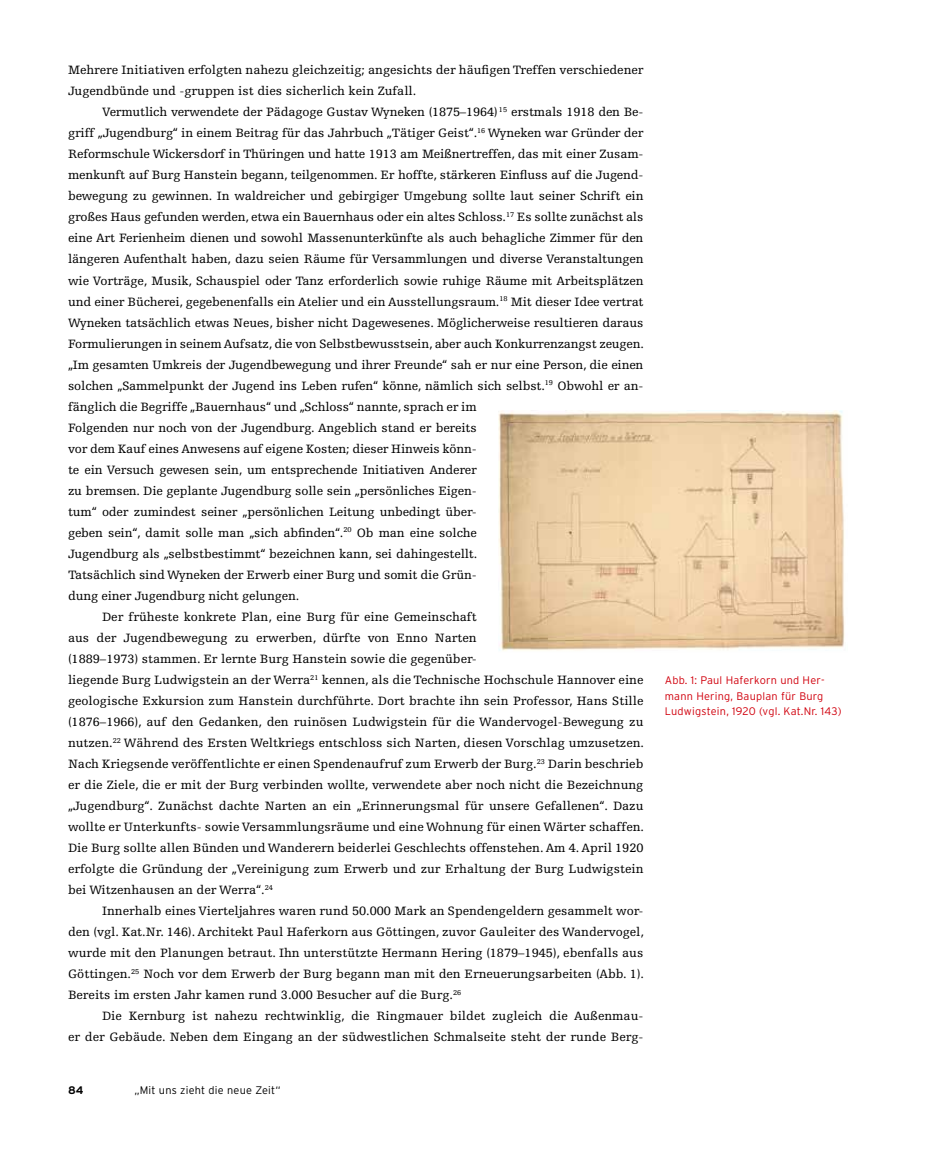
<style>
.page{position:relative;width:936px;height:1149px;background:#fff}
.page>*{position:absolute;margin:0;border:0;box-sizing:border-box;transform-origin:0 0}
.t1{font:12.75px/21px "Egyptienne F";letter-spacing:-.01em;color:#000}
.t2{font:300 10.95px/15.8px "Interstate";letter-spacing:.02em;color:#d1000d}
.t3{font:300 10.95px "Interstate";letter-spacing:.02em;color:#000}
.t4{font:700 10.95px "Interstate";color:#000}
</style>
<div class="page">
<img style="left:498px;top:410px;width:347px;height:241px">
<p class="t1" style="left:68px;top:60px;width:577px">Mehrere Initiativen erfolgten nahezu gleichzeitig; angesichts der häufigen Treffen verschiedener<br>Jugendbünde und -gruppen ist dies sicherlich kein Zufall.</p>
<p class="t1" style="left:102px;top:102px;width:543px">Vermutlich verwendete der Pädagoge Gustav Wyneken (1875–1964) <sup>15</sup> erstmals 1918 den Be-</p>
<p class="t1" style="left:68px;top:123px;width:577px">griff „Jugendburg“ in einem Beitrag für das Jahrbuch „Tätiger Geist“.<sup>16</sup> Wyneken war Gründer der</p>
<p class="t1" style="left:68px;top:144px;width:577px">Reformschule Wickersdorf in Thüringen und hatte 1913 am Meißnertreffen, das mit einer Zusam-</p>
<p class="t1" style="left:68px;top:165px;width:577px">menkunft auf Burg Hanstein begann, teilgenommen. Er hoffte, stärkeren Einfluss auf die Jugend-</p>
<p class="t1" style="left:68px;top:186px;width:577px">bewegung zu gewinnen. In waldreicher und gebirgiger Umgebung sollte laut seiner Schrift ein</p>
<p class="t1" style="left:68px;top:207px;width:577px">großes Haus gefunden werden, etwa ein Bauernhaus oder ein altes Schloss.<sup>17</sup> Es sollte zunächst als</p>
<p class="t1" style="left:68px;top:228px;width:577px">eine Art Ferienheim dienen und sowohl Massenunterkünfte als auch behagliche Zimmer für den</p>
<p class="t1" style="left:68px;top:249px;width:577px">längeren Aufenthalt haben, dazu seien Räume für Versammlungen und diverse Veranstaltungen</p>
<p class="t1" style="left:68px;top:270px;width:577px">wie Vorträge, Musik, Schauspiel oder Tanz erforderlich sowie ruhige Räume mit Arbeitsplätzen</p>
<p class="t1" style="left:68px;top:291px;width:577px">und einer Bücherei, gegebenenfalls ein Atelier und ein Ausstellungsraum.<sup>18</sup> Mit dieser Idee vertrat</p>
<p class="t1" style="left:68px;top:312px;width:577px">Wyneken tatsächlich etwas Neues, bisher nicht Dagewesenes. Möglicherweise resultieren daraus</p>
<p class="t1" style="left:68px;top:333px;width:577px">Formulierungen in seinem Aufsatz, die von Selbstbewusstsein, aber auch Konkurrenzangst zeugen.</p>
<p class="t1" style="left:68px;top:354px;width:577px">„Im gesamten Umkreis der Jugendbewegung und ihrer Freunde“ sah er nur eine Person, die einen</p>
<p class="t1" style="left:68px;top:375px;width:577px">solchen „Sammelpunkt der Jugend ins Leben rufen“ könne, nämlich sich selbst.<sup>19</sup> Obwohl er an-</p>
<p class="t1" style="left:68px;top:396px;width:410px">fänglich die Begriffe „Bauernhaus“ und „Schloss“ nannte, sprach er im</p>
<p class="t1" style="left:68px;top:417px;width:410px">Folgenden nur noch von der Jugendburg. Angeblich stand er bereits</p>
<p class="t1" style="left:68px;top:438px;width:410px">vor dem Kauf eines Anwesens auf eigene Kosten; dieser Hinweis könn-</p>
<p class="t1" style="left:68px;top:459px;width:410px">te ein Versuch gewesen sein, um entsprechende Initiativen Anderer</p>
<p class="t1" style="left:68px;top:480px;width:410px">zu bremsen. Die geplante Jugendburg solle sein „persönliches Eigen-</p>
<p class="t1" style="left:68px;top:501px;width:410px">tum“ oder zumindest seiner „persönlichen Leitung unbedingt über-</p>
<p class="t1" style="left:68px;top:522px;width:410px">geben sein“, damit solle man „sich abfinden“.<sup>20</sup> Ob man eine solche</p>
<p class="t1" style="left:68px;top:543px;width:411px">Jugendburg als „selbstbestimmt“ bezeichnen kann, sei dahingestellt.</p>
<p class="t1" style="left:68px;top:564px;width:410px">Tatsächlich sind Wyneken der Erwerb einer Burg und somit die Grün-</p>
<p class="t1" style="left:68px;top:585px;width:233px">dung einer Jugendburg nicht gelungen.</p>
<p class="t1" style="left:102px;top:606px;width:376px">Der früheste konkrete Plan, eine Burg für eine Gemeinschaft</p>
<p class="t1" style="left:68px;top:627px;width:410px">aus der Jugendbewegung zu erwerben, dürfte von Enno Narten</p>
<p class="t1" style="left:68px;top:648px;width:410px">(1889–1973) stammen. Er lernte Burg Hanstein sowie die gegenüber-</p>
<p class="t1" style="left:68px;top:669px;width:577px">liegende Burg Ludwigstein an der Werra<sup>21</sup> kennen, als die Technische Hochschule Hannover eine</p>
<p class="t1" style="left:68px;top:690px;width:577px">geologische Exkursion zum Hanstein durchführte. Dort brachte ihn sein Professor, Hans Stille</p>
<p class="t1" style="left:68px;top:711px;width:577px">(1876–1966), auf den Gedanken, den ruinösen Ludwigstein für die Wandervogel-Bewegung zu</p>
<p class="t1" style="left:68px;top:732px;width:577px">nutzen.<sup>22</sup> Während des Ersten Weltkriegs entschloss sich Narten, diesen Vorschlag umzusetzen.</p>
<p class="t1" style="left:68px;top:753px;width:577px">Nach Kriegsende veröffentlichte er einen Spendenaufruf zum Erwerb der Burg.<sup>23</sup> Darin beschrieb</p>
<p class="t1" style="left:68px;top:774px;width:576px">er die Ziele, die er mit der Burg verbinden wollte, verwendete aber noch nicht die Bezeichnung</p>
<p class="t1" style="left:68px;top:795px;width:577px">„Jugendburg“. Zunächst dachte Narten an ein „Erinnerungsmal für unsere Gefallenen“. Dazu</p>
<p class="t1" style="left:68px;top:816px;width:577px">wollte er Unterkunfts- sowie Versammlungsräume und eine Wohnung für einen Wärter schaffen.</p>
<p class="t1" style="left:68px;top:837px;width:577px">Die Burg sollte allen Bünden und Wanderern beiderlei Geschlechts offenstehen. Am 4. April 1920</p>
<p class="t1" style="left:68px;top:858px;width:577px">erfolgte die Gründung der „Vereinigung zum Erwerb und zur Erhaltung der Burg Ludwigstein</p>
<p class="t1" style="left:68px;top:879px;width:206px">bei Witzenhausen an der Werra“.<sup>24</sup></p>
<p class="t1" style="left:102px;top:900px;width:543px">Innerhalb eines Vierteljahres waren rund 50.000 Mark an Spendengeldern gesammelt wor-</p>
<p class="t1" style="left:68px;top:921px;width:577px">den (vgl. Kat.Nr. 146). Architekt Paul Haferkorn aus Göttingen, zuvor Gauleiter des Wandervogel,</p>
<p class="t1" style="left:68px;top:942px;width:577px">wurde mit den Planungen betraut. Ihn unterstützte Hermann Hering (1879–1945), ebenfalls aus</p>
<p class="t1" style="left:68px;top:963px;width:577px">Göttingen.<sup>25</sup> Noch vor dem Erwerb der Burg begann man mit den Erneuerungsarbeiten (Abb. 1).</p>
<p class="t1" style="left:68px;top:984px;width:395px">Bereits im ersten Jahr kamen rund 3.000 Besucher auf die Burg.<sup>26</sup></p>
<p class="t1" style="left:102px;top:1005px;width:543px">Die Kernburg ist nahezu rechtwinklig, die Ringmauer bildet zugleich die Außenmau-</p>
<p class="t1" style="left:68px;top:1026px;width:577px">er der Gebäude. Neben dem Eingang an der südwestlichen Schmalseite steht der runde Berg-</p>
<p class="t4" style="left:68px;top:1083px;width:17px">84</p>
<p class="t3" style="left:134px;top:1083px;width:148px">„Mit uns zieht die neue Zeit“</p>
<p class="t2" style="left:664px;top:671px;width:178px">Abb. 1: Paul Haferkorn und Her&shy;mann Hering, Bauplan für Burg<br>Ludwigstein, 1920 (vgl. Kat.Nr. 143)</p>
</div>
